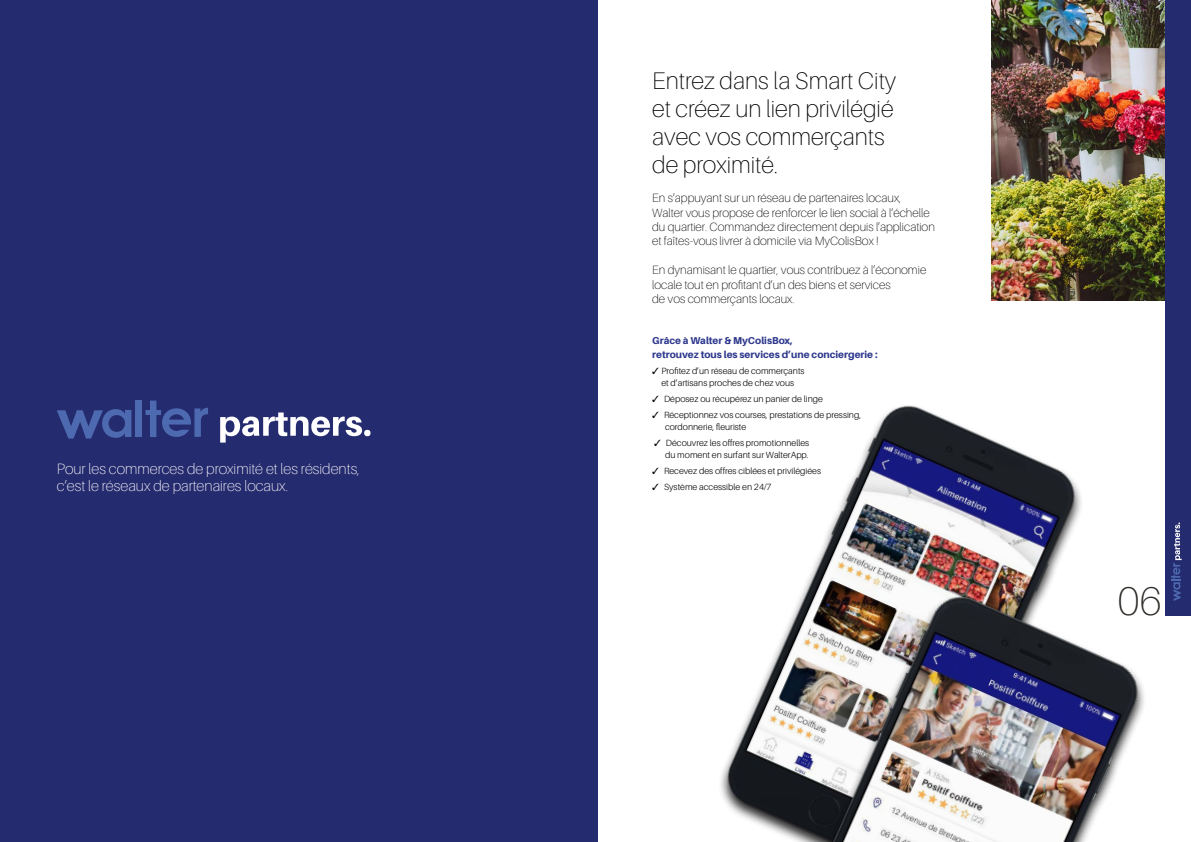
<style>
.page{position:relative;width:1191px;height:842px;background:#fff}
.page>*{position:absolute;margin:0;border:0;box-sizing:border-box;transform-origin:0 0}
.t1{font:100 40px "Aileron";color:#2e2b28}
.t2{font:100 24px/28px "Aileron";color:#000}
.t3{font:100 15px/17px "Aileron";color:#fff}
.t4{font:100 12px/14.4px "Aileron";color:#000}
.t5{font:800 10px/14.4px "Aileron";color:#2e388d}
.t6{font:300 9px/12px "Aileron";color:#000;text-align:center}
</style>
<div class="page">
<div style="left:0;top:0;width:597px;height:842px;background:#252b6f"></div>
<svg style="left:57px;top:409px;width:74px;height:30px"></svg>
<svg style="left:145px;top:401px;width:63px;height:36px"></svg>
<div style="left:135px;top:401px;width:7px;height:36px;background:#4d69b0"></div>
<svg style="left:220px;top:412px;width:150px;height:31px"></svg>
<img style="left:991px;top:0;width:174px;height:300px">
<div style="left:1165px;top:0;width:26px;height:615px;background:#252b6f"></div>
<img style="left:720px;top:405px;width:361px;height:423px">
<div style="left:768px;top:594px;width:379px;height:248px;background:#000;opacity:.85"></div>
<img style="left:785px;top:522px;width:392px;height:320px">
<svg style="left:1171px;top:522px;width:10px;height:79px"></svg>
<p class="t3" style="left:57px;top:461px;width:304px">Pour les commerces de proximité et les résidents, c’est le réseaux de partenaires locaux.</p>
<h2 class="t2" style="left:652px;top:69px;width:245px">Entrez dans la Smart City et créez un lien privilégié avec vos commerçants de proximité.</h2>
<p class="t4" style="left:652px;top:192px;width:284px">En s’appuyant sur un réseau de partenaires locaux, Walter vous propose de renforcer le lien social à l’échelle du quartier. Commandez directement depuis l’application et faîtes-vous livrer à domicile via MyColisBox !</p>
<p class="t4" style="left:652px;top:264px;width:276px">En dynamisant le quartier, vous contribuez à l’économie locale tout en profitant d’un des biens et services<br>de vos commerçants locaux.</p>
<p class="t5" style="left:652px;top:334px;width:227px">Grâce à Walter &amp; MyColisBox,<br>retrouvez tous les services d’une conciergerie :</p>
<p class="t6" style="left:652px;top:366px;width:154px">✓ Profitez d’un réseau de commerçants et d’artisans proches de chez vous</p>
<p class="t6" style="left:652px;top:394px;width:172px">✓ Déposez ou récupérez un panier de linge</p>
<p class="t6" style="left:665px;top:410px;width:197px;text-align:left;text-indent:-13px">✓ Réceptionnez vos courses, prestations de pressing, cordonnerie, fleuriste</p>
<p class="t6" style="left:654px;top:438px;width:157px;text-align:right">✓ Découvrez les offres promotionnelles du moment en surfant sur WalterApp.</p>
<p class="t6" style="left:652px;top:466px;width:170px">✓ Recevez des offres ciblées et privilégiées</p>
<p class="t6" style="left:652px;top:482px;width:121px">✓ Système accessible en 24/7</p>
<h1 class="t1" style="left:1118px;top:585px;width:45px">06</h1>
</div>
